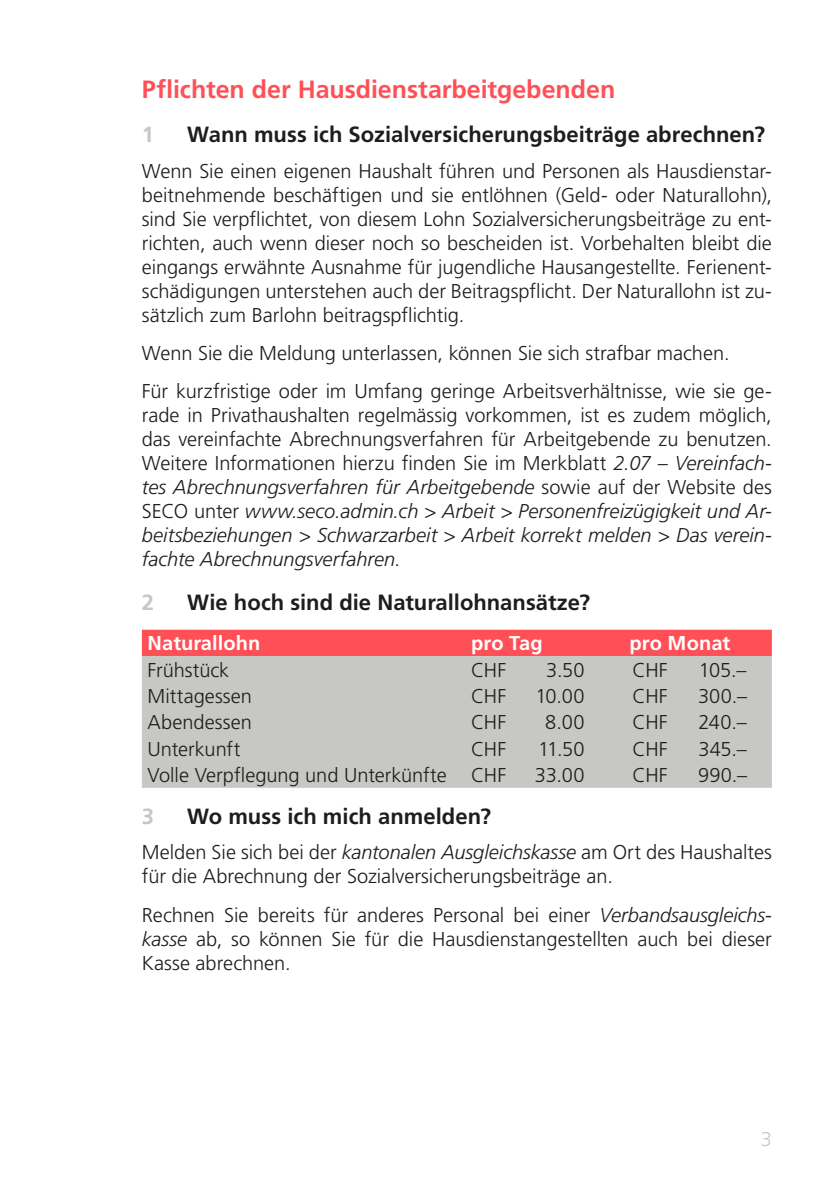
<style>
.page{position:relative;width:840px;height:1191px;background:#fff}
.page>*{position:absolute;margin:0;border:0;box-sizing:border-box;transform-origin:0 0}
.Texttitel{font:700 25px "Frutiger LT Std";color:#ff5057}
.t1{font:700 22px "Frutiger LT Std";color:#1d1d1b}
.t2{font:700 22px "Frutiger LT Std";color:#c7c7c6}
.Grundtext{font:300 20px/24px "Frutiger LT Std";color:#1d1d1b;text-align:justify}
.Tabellen_Text_Weiss{font:700 20px "Frutiger LT Std";letter-spacing:.005em;color:#fff}
.t3{font:300 20px "Frutiger LT Std";color:#c7c7c6}
.s1{font-style:italic}
</style>
<div class="page">
<div style="left:142px;top:629px;width:629px;height:27px;background:#ff5057"></div>
<div style="left:142px;top:656px;width:629px;height:132px;background:#c7c7c6"></div>
<p class="Texttitel" style="left:142px;top:75px;width:474px">Pflichten der Hausdienstarbeitgebenden</p>
<p class="t2" style="left:142px;top:122px;width:14px">1</p>
<p class="t1" style="left:187px;top:122px;width:579px">Wann muss ich Sozialversicherungsbeiträge abrechnen?</p>
<p class="Grundtext" style="left:142px;top:159px;width:631px">Wenn Sie einen eigenen Haushalt führen und Personen als Hausdienstar&shy;beitnehmende beschäftigen und sie entlöhnen (Geld- oder Naturallohn), sind Sie verpflichtet, von diesem Lohn Sozialversicherungsbeiträge zu ent&shy;richten, auch wenn dieser noch so bescheiden ist. Vorbehalten bleibt die eingangs erwähnte Ausnahme für jugendliche Hausangestellte. Ferienent&shy;schädigungen unterstehen auch der Beitragspflicht. Der Naturallohn ist zu&shy;sätzlich zum Barlohn beitragspflichtig.</p>
<p class="Grundtext" style="left:142px;top:341px;width:589px">Wenn Sie die Meldung unterlassen, können Sie sich strafbar machen.</p>
<p class="Grundtext" style="left:142px;top:379px;width:631px">Für kurzfristige oder im Umfang geringe Arbeitsverhältnisse, wie sie ge&shy;rade in Privathaushalten regelmässig vorkommen, ist es zudem möglich, das vereinfachte Abrechnungsverfahren für Arbeitgebende zu benutzen.<br>Weitere Informationen hierzu finden Sie im Merkblatt <span class="s1">2.07 - Vereinfach&shy;tes Abrechnungsverfahren für Arbeitgebende</span> sowie auf der Website des SECO unter <span class="s1">www.seco.admin.ch &gt; Arbeit &gt; Personenfreizügigkeit und Ar&shy;beitsbeziehungen &gt; Schwarzarbeit &gt; Arbeit korrekt melden &gt; Das verein&shy;fachte Abrechnungsverfahren</span>.</p>
<p class="t2" style="left:142px;top:589px;width:14px">2</p>
<p class="t1" style="left:187px;top:589px;width:404px">Wie hoch sind die Naturallohnansätze?</p>
<p class="Tabellen_Text_Weiss" style="left:147px;top:631px;width:114px">Naturallohn</p>
<p class="Tabellen_Text_Weiss" style="left:471px;top:631px;width:73px">pro Tag</p>
<p class="Tabellen_Text_Weiss" style="left:629px;top:631px;width:102px">pro Monat</p>
<p class="Grundtext" style="left:147px;top:658px;width:83px">Frühstück</p>
<p class="Grundtext" style="left:471px;top:658px;width:37px">CHF</p>
<p class="Grundtext" style="left:546px;top:658px;width:40px">3.50</p>
<p class="Grundtext" style="left:632px;top:658px;width:37px">CHF</p>
<p class="Grundtext" style="left:698px;top:658px;width:49px">105.–</p>
<p class="Grundtext" style="left:147px;top:684px;width:106px">Mittagessen</p>
<p class="Grundtext" style="left:471px;top:684px;width:37px">CHF</p>
<p class="Grundtext" style="left:535px;top:684px;width:51px">10.00</p>
<p class="Grundtext" style="left:632px;top:684px;width:37px">CHF</p>
<p class="Grundtext" style="left:697px;top:684px;width:51px">300.–</p>
<p class="Grundtext" style="left:147px;top:711px;width:106px">Abendessen</p>
<p class="Grundtext" style="left:471px;top:711px;width:37px">CHF</p>
<p class="Grundtext" style="left:545px;top:711px;width:41px">8.00</p>
<p class="Grundtext" style="left:632px;top:711px;width:37px">CHF</p>
<p class="Grundtext" style="left:698px;top:711px;width:50px">240.–</p>
<p class="Grundtext" style="left:147px;top:737px;width:94px">Unterkunft</p>
<p class="Grundtext" style="left:471px;top:737px;width:37px">CHF</p>
<p class="Grundtext" style="left:537px;top:737px;width:48px">11.50</p>
<p class="Grundtext" style="left:632px;top:737px;width:37px">CHF</p>
<p class="Grundtext" style="left:698px;top:737px;width:50px">345.–</p>
<p class="Grundtext" style="left:147px;top:763px;width:300px">Volle Verpflegung und Unterkünfte</p>
<p class="Grundtext" style="left:471px;top:763px;width:37px">CHF</p>
<p class="Grundtext" style="left:534px;top:763px;width:51px">33.00</p>
<p class="Grundtext" style="left:632px;top:763px;width:37px">CHF</p>
<p class="Grundtext" style="left:697px;top:763px;width:51px">990.–</p>
<p class="t2" style="left:142px;top:803px;width:14px">3</p>
<p class="t1" style="left:187px;top:803px;width:305px">Wo muss ich mich anmelden?</p>
<p class="Grundtext" style="left:142px;top:840px;width:631px">Melden Sie sich bei der <span class="s1">kantonalen Ausgleichskasse</span> am Ort des Haushaltes für die Abrechnung der Sozialversicherungsbeiträge an.</p>
<p class="Grundtext" style="left:142px;top:903px;width:631px">Rechnen Sie bereits für anderes Personal bei einer <span class="s1">Verbandsausgleichs&shy;kasse</span> ab, so können Sie für die Hausdienstangestellten auch bei dieser Kasse abrechnen.</p>
<p class="t3" style="left:760px;top:1127px;width:13px">3</p>
</div>
